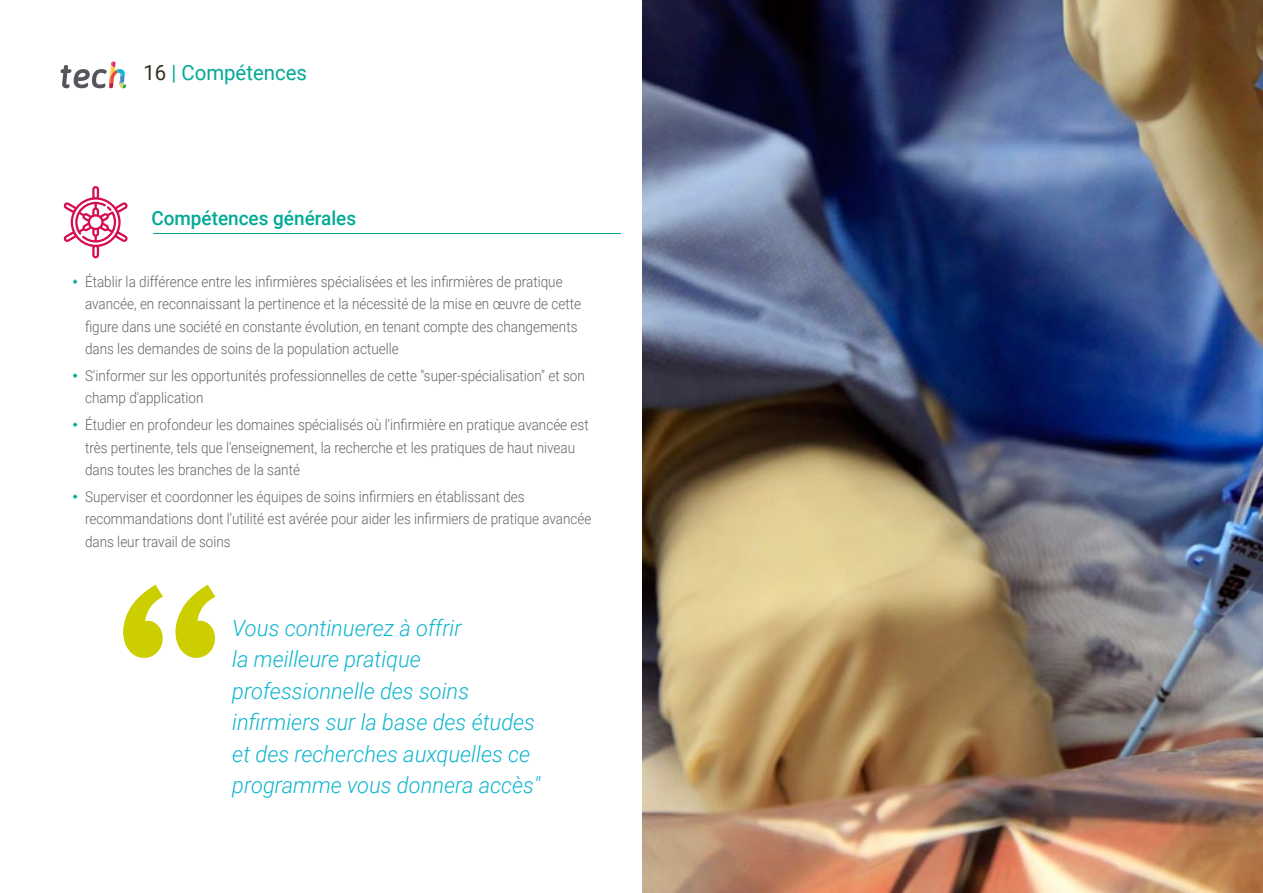
<style>
.page{position:relative;width:1263px;height:893px;background:#fff}
.page>*{position:absolute;margin:0;border:0;box-sizing:border-box;transform-origin:0 0}
.t1{font:italic 300 22.5px/31.5px "Roboto";color:#0fb6cf}
.t2{font:21px "Roboto";color:#00a996}
.t3{font:500 19.5px "Roboto";color:#00a996}
.t4{font:300 15px/22.5px "Roboto";color:#61646a;scale:.9 1}
.s1{color:#312e20}
.s2{color:#01aa97}
</style>
<div class="page">
<hr style="left:153px;top:233px;width:468px;height:1px;background:#00a996">
<svg style="left:63px;top:186px;width:65px;height:72px"></svg>
<svg style="left:61px;top:62px;width:65px;height:27px"></svg>
<img style="left:642px;top:0;width:621px;height:893px">
<svg style="left:123px;top:585px;width:92px;height:73px"></svg>
<h2 class="t2" style="left:144px;top:57px;width:165px"><span class="s1">16</span> <span class="s2">| Comp</span>étences</h2>
<h3 class="t3" style="left:151px;top:205px;width:206px">Compétences générales</h3>
<p class="t4" style="left:85px;top:269px;width:553px">Établir la différence entre les infirmières spécialisées et les infirmières de pratique avancée, en reconnaissant la pertinence et la nécessité de la mise en œuvre de cette figure dans une société en constante évolution, en tenant compte des changements dans les demandes de soins de la population actuelle</p>
<p class="t4" style="left:85px;top:364px;width:557px">S'informer sur les opportunités professionnelles de cette "super-spécialisation" et son champ d'application</p>
<p class="t4" style="left:85px;top:413px;width:561px">Étudier en profondeur les domaines spécialisés où l'infirmière en pratique avancée est très pertinente, tels que l'enseignement, la recherche et les pratiques de haut niveau dans toutes les branches de la santé</p>
<p class="t4" style="left:85px;top:485px;width:564px">Superviser et coordonner les équipes de soins infirmiers en établissant des recommandations dont l'utilité est avérée pour aider les infirmiers de pratique avancée dans leur travail de soins</p>
<h1 class="t1" style="left:232px;top:611px;width:309px">Vous continuerez à offrir<br>la meilleure pratique professionnelle des soins infirmiers sur la base des études et des recherches auxquelles ce programme vous donnera accès"</h1>
</div>
